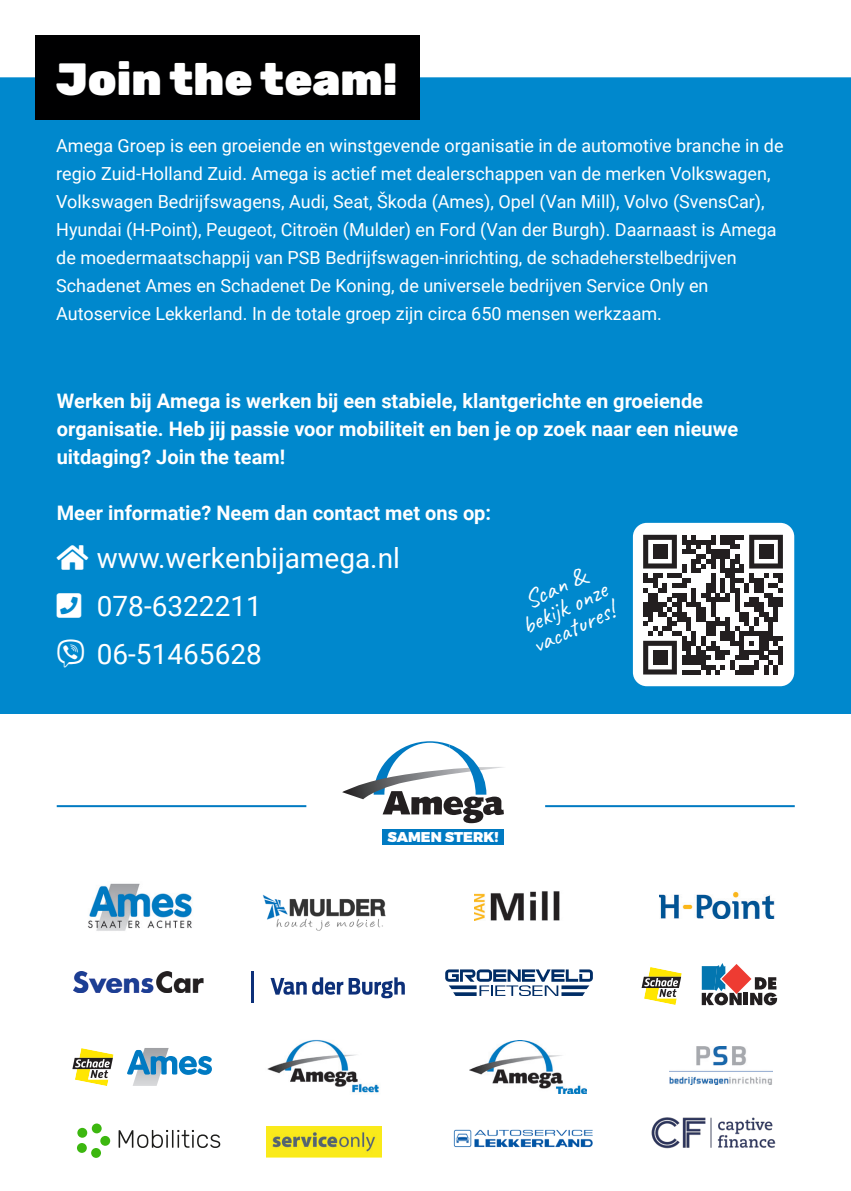
<style>
.page{position:relative;width:851px;height:1191px;background:#fff}
.page>*{position:absolute;margin:0;border:0;box-sizing:border-box;transform-origin:0 0}
.Kopje_DIAP{font:900 45.2px "Rubik";color:#fff}
.t1{font:28px "Roboto";color:#fff}
.t2{font:25.6px "Caveat";color:#fff}
.t3{font:700 20px/28px "Roboto";color:#fff}
.t4{font:18px/28px "Roboto";color:#fff}
.t5{font:900 14.2px "Montserrat";color:#fff}
</style>
<div class="page">
<div style="left:0;top:77px;width:850px;height:637px;background:#0088cd"></div>
<svg style="left:635px;top:525px;width:157px;height:159px"></svg>
<div style="left:652px;top:544px;width:15px;height:15px;background:#231f20"></div>
<div style="left:758px;top:544px;width:15px;height:15px;background:#231f20"></div>
<div style="left:652px;top:650px;width:15px;height:15px;background:#231f20"></div>
<div style="left:632px;top:523px;width:162px;height:163px;border:4px solid #fff;border-radius:12px"></div>
<svg style="left:342px;top:741px;width:162px;height:82px"></svg>
<div style="left:382px;top:829px;width:122px;height:15px;background:#007ac2"></div>
<img style="left:88px;top:883px;width:104px;height:48px">
<img style="left:659px;top:891px;width:116px;height:27px">
<img style="left:74px;top:972px;width:130px;height:21px">
<img style="left:474px;top:891px;width:86px;height:29px">
<img style="left:267px;top:1126px;width:114px;height:32px">
<img style="left:669px;top:1046px;width:103px;height:38px">
<svg style="left:127px;top:1048px;width:85px;height:38px"></svg>
<svg style="left:72px;top:1048px;width:42px;height:38px"></svg>
<svg style="left:701px;top:963px;width:76px;height:42px"></svg>
<svg style="left:641px;top:967px;width:41px;height:38px"></svg>
<img style="left:262px;top:894px;width:124px;height:37px">
<hr style="left:250px;top:971px;width:3px;height:31px;background:#0d3079">
<svg style="left:270px;top:977px;width:135px;height:21px"></svg>
<img style="left:453px;top:1129px;width:139px;height:19px">
<svg style="left:445px;top:969px;width:147px;height:27px"></svg>
<img style="left:267px;top:1039px;width:112px;height:54px">
<img style="left:469px;top:1040px;width:117px;height:53px">
<div style="left:92px;top:1123px;width:10px;height:10px;background:#3cb70f;border-radius:50%"></div>
<div style="left:100px;top:1136px;width:10px;height:9px;background:#3cb70f;border-radius:50%"></div>
<div style="left:91px;top:1148px;width:10px;height:9px;background:#3cb70f;border-radius:50%"></div>
<div style="left:77px;top:1143px;width:10px;height:9px;background:#3cb70f;border-radius:50%"></div>
<div style="left:77px;top:1127px;width:10px;height:10px;background:#3cb70f;border-radius:50%"></div>
<svg style="left:119px;top:1130px;width:101px;height:18px"></svg>
<img style="left:651px;top:1117px;width:125px;height:32px">
<hr style="left:57px;top:805px;width:249px;height:2px;background:#007ac2">
<hr style="left:545px;top:805px;width:249px;height:2px;background:#007ac2">
<div style="left:35px;top:35px;width:384px;height:85px;background:#000001"></div>
<svg style="left:57px;top:545px;width:31px;height:25px"></svg>
<svg style="left:57px;top:593px;width:24px;height:25px"></svg>
<svg style="left:57px;top:640px;width:27px;height:28px"></svg>
<p class="Kopje_DIAP" style="left:56px;top:53px;width:343px">Join the team!</p>
<p class="t4" style="left:56px;top:131px;width:728px">Amega Groep is een groeiende en winstgevende organisatie in de automotive branche in de regio Zuid-Holland Zuid. Amega is actief met dealerschappen van de merken Volkswagen, Volkswagen Bedrijfswagens, Audi, Seat, Škoda (Ames), Opel (Van Mill), Volvo (SvensCar), Hyundai (H-Point), Peugeot, Citroën (Mulder) en Ford (Van der Burgh). Daarnaast is Amega de moedermaatschappij van PSB Bedrijfswagen-inrichting, de schadeherstelbedrijven Schadenet Ames en Schadenet De Koning, de universele bedrijven Service Only en Autoservice Lekkerland. In de totale groep zijn circa 650 mensen werkzaam.</p>
<p class="t3" style="left:57px;top:386px;width:683px">Werken bij Amega is werken bij een stabiele, klantgerichte en groeiende organisatie. Heb jij passie voor mobiliteit en ben je op zoek naar een nieuwe uitdaging? Join the team!</p>
<p class="t3" style="left:57px;top:498px;width:436px">Meer informatie? Neem dan contact met ons op:</p>
<p class="t1" style="left:97px;top:538px;width:304px">www.werkenbijamega.nl</p>
<p class="t1" style="left:97px;top:586px;width:167px">078-6322211</p>
<p class="t1" style="left:57px;top:634px;width:207px">❖ 06-51465628</p>
<p class="t2" style="left:519px;top:586px;width:66px;rotate:-25deg">Scan &amp;</p>
<p class="t2" style="left:516px;top:612px;width:93px;rotate:-25deg">bekijk onze</p>
<p class="t2" style="left:526px;top:631px;width:90px;rotate:-25deg">vacatures!</p>
<p class="t5" style="left:387px;top:828px;width:113px">SAMEN STERK!</p>
</div>
